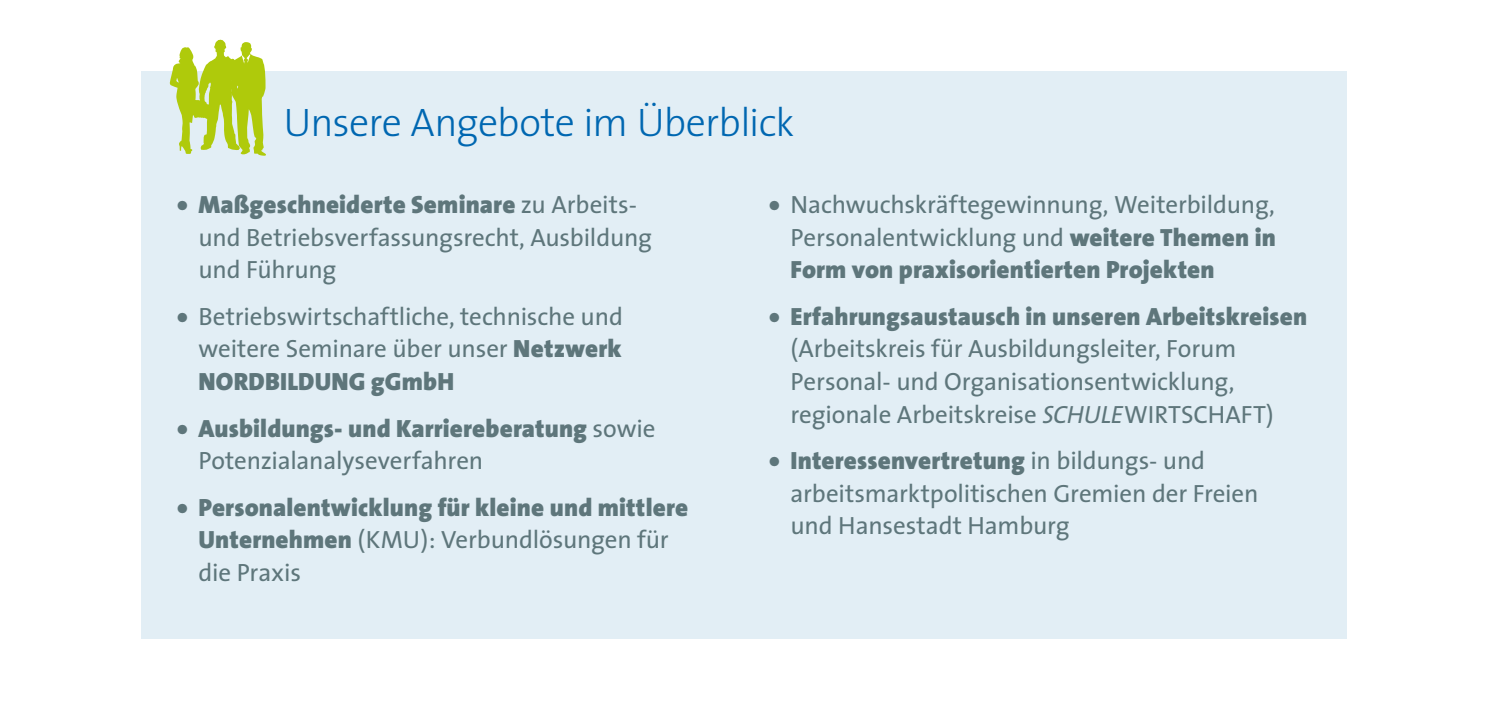
<style>
.page{position:relative;width:1489px;height:709px;background:#fff}
.page>*{position:absolute;margin:0;border:0;box-sizing:border-box;transform-origin:0 0}
.t1{font:300 40px "The Sans";letter-spacing:-.02em;color:#0067b1}
.t2{font:25px/32.5px "The Sans";letter-spacing:-.005em;color:#5e767b}
.t3{font:900 25px/32.5px "The Sans";letter-spacing:.005em;color:#5e767b}
.s1{font-weight:900}
.s2{font-weight:400}
.s3{font-style:italic}
</style>
<div class="page">
<div style="left:142px;top:71px;width:1204px;height:567px;background:#e2eef5"></div>
<svg style="left:170px;top:40px;width:96px;height:116px"></svg>
<h1 class="t1" style="left:283px;top:89px;width:512px">Unsere Angebote im Überblick</h1>
<p class="t2" style="left:198px;top:188px;width:455px;text-indent:-21px"><span class="s1">• Maßgeschneiderte Seminare</span> zu Arbeits&shy;und Betriebsverfassungsrecht, Ausbildung und Führung</p>
<p class="t2" style="left:198px;top:299px;width:426px;text-align:justify;text-indent:-21px"><span class="s1">•</span> Betriebswirtschaftliche, technische und weitere Seminare über unser <span class="s1">Netzwerk NORDBILDUNG gGmbH</span></p>
<p class="t3" style="left:198px;top:411px;width:458px;text-indent:-21px">• Ausbildungs- und Karriereberatung <span class="s2">sowie<br>Potenzialanalyseverfahren</span></p>
<p class="t3" style="left:198px;top:490px;width:491px;text-indent:-21px">• Personalentwicklung für kleine und mittlere<br>Unternehmen <span class="s2">(KMU): Verbundlösungen für die Praxis</span></p>
<p class="t2" style="left:790px;top:188px;width:487px;text-align:justify;text-indent:-21px"><span class="s1">•</span> Nachwuchskräftegewinnung, Weiterbildung, Personalentwicklung und <span class="s1">weitere Themen in Form von praxisorientierten Projekten</span></p>
<p class="t3" style="left:769px;top:300px;width:539px">• Erfahrungsaustausch in unseren Arbeitskreisen</p>
<p class="t2" style="left:790px;top:332px;width:484px">(Arbeitskreis für Ausbildungsleiter, Forum<br>Personal- und Organisationsentwicklung, regionale Arbeitskreise <span class="s3">SCHULE</span>WIRTSCHAFT)</p>
<p class="t2" style="left:790px;top:444px;width:469px;text-indent:-21px"><span class="s1">• Interessenvertretung</span> in bildungs- und arbeitsmarktpolitischen Gremien der Freien und Hansestadt Hamburg</p>
</div>
